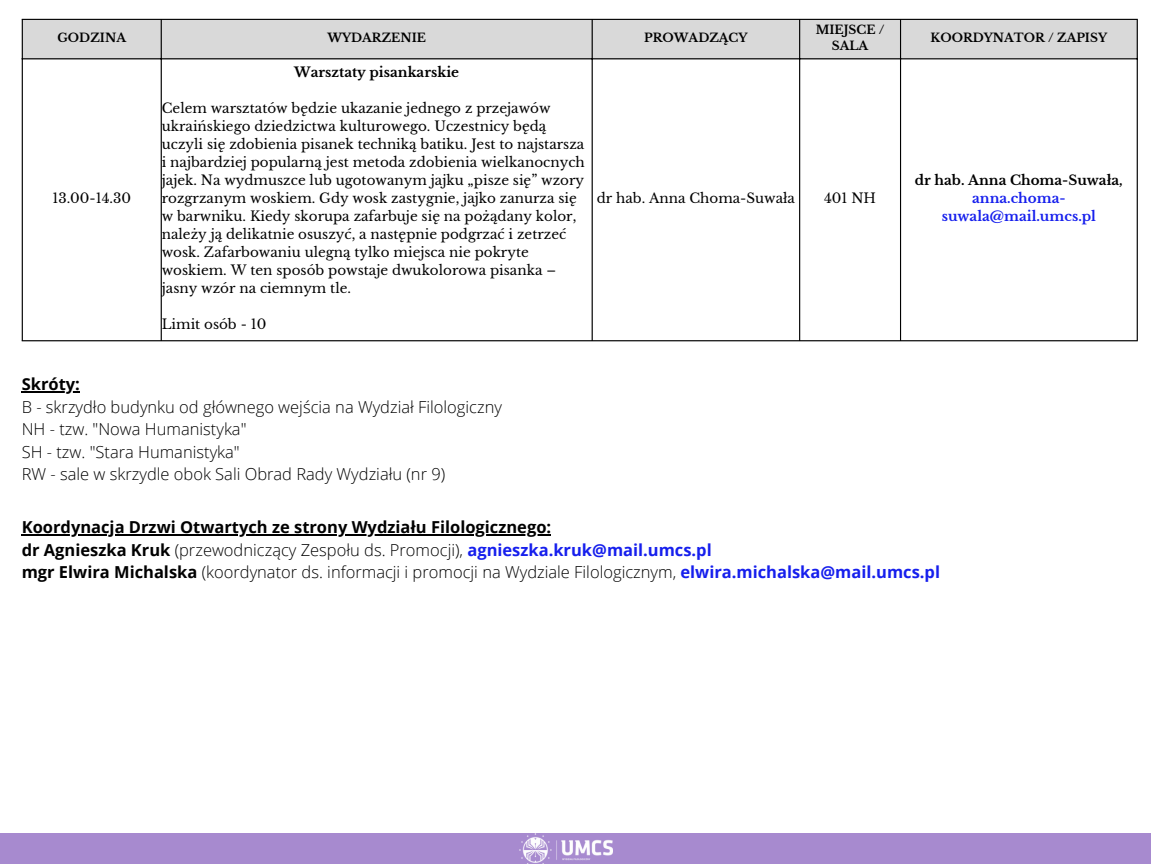
<style>
.page{position:relative;width:1152px;height:864px;background:#fff}
.page>*{position:absolute;margin:0;border:0;box-sizing:border-box;transform-origin:0 0}
.t1{font:300 16.5px/22.5px "Open Sans";color:#000}
.t2{font:700 16.5px "Open Sans";color:#000}
.t3{font:13.5px/18px "Libre Baskerville";color:#000}
.t4{font:700 13.5px "Libre Baskerville";color:#000}
.t5{font:700 13.5px/18px "Libre Baskerville";color:#161fed;text-align:center}
.t6{font:700 12px/16px "Libre Baskerville";color:#000;text-align:center}
.s1{font-weight:700}
.s2{font-weight:700;color:#161fed}
</style>
<div class="page">
<div style="left:0;top:834px;width:1150px;height:30px;background:#a78acf"></div>
<img style="left:519px;top:834px;width:94px;height:30px">
<div style="left:23px;top:20px;width:1114px;height:38px;background:#d9d9d9"></div>
<hr style="left:22px;top:20px;width:1px;height:320px;background:#000">
<hr style="left:161px;top:20px;width:1px;height:320px;background:#000">
<hr style="left:592px;top:20px;width:1px;height:320px;background:#000">
<hr style="left:799px;top:20px;width:1px;height:320px;background:#000">
<hr style="left:900px;top:20px;width:1px;height:320px;background:#000">
<hr style="left:1137px;top:20px;width:1px;height:320px;background:#000">
<hr style="left:22px;top:19px;width:1116px;height:1px;background:#000">
<hr style="left:22px;top:58px;width:1116px;height:1px;background:#000">
<hr style="left:22px;top:340px;width:1116px;height:1px;background:#000">
<hr style="left:22px;top:534px;width:529px;height:1px;background:#000">
<hr style="left:22px;top:391px;width:58px;height:1px;background:#000">
<p class="t6" style="left:57px;top:30px;width:70px">GODZINA</p>
<p class="t6" style="left:327px;top:30px;width:100px">WYDARZENIE</p>
<p class="t6" style="left:644px;top:30px;width:105px">PROWADZĄCY</p>
<p class="t6" style="left:816px;top:22px;width:70px">MIEJSCE /<br>SALA</p>
<p class="t6" style="left:931px;top:30px;width:178px">KOORDYNATOR / ZAPISY</p>
<p class="t3" style="left:52px;top:190px;width:80px">13.00-14.30</p>
<p class="t4" style="left:294px;top:64px;width:166px">Warsztaty pisankarskie</p>
<p class="t3" style="left:162px;top:100px;width:425px">Celem warsztatów będzie ukazanie jednego z przejawów ukraińskiego dziedzictwa kulturowego. Uczestnicy będą uczyli się zdobienia pisanek techniką batiku. Jest to najstarsza i najbardziej popularną jest metoda zdobienia wielkanocnych jajek. Na wydmuszce lub ugotowanym jajku „pisze się” wzory rozgrzanym woskiem. Gdy wosk zastygnie, jajko zanurza się w barwniku. Kiedy skorupa zafarbuje się na pożądany kolor, należy ją delikatnie osuszyć, a następnie podgrzać i zetrzeć wosk. Zafarbowaniu ulegną tylko miejsca nie pokryte woskiem. W ten sposób powstaje dwukolorowa pisanka – jasny wzór na ciemnym tle.</p>
<p class="t3" style="left:162px;top:316px;width:106px">Limit osób - 10</p>
<p class="t3" style="left:597px;top:190px;width:200px">dr hab. Anna Choma-Suwała</p>
<p class="t3" style="left:824px;top:190px;width:54px">401 NH</p>
<p class="t2" style="left:22px;top:372px;width:60px">Skróty:</p>
<p class="t1" style="left:22px;top:395px;width:482px">B - skrzydło budynku od głównego wejścia na Wydział Filologiczny NH - tzw. "Nowa Humanistyka"<br>SH - tzw. "Stara Humanistyka"<br>RW - sale w skrzydle obok Sali Obrad Rady Wydziału (nr 9)</p>
<p class="t4" style="left:915px;top:172px;width:209px">dr hab. Anna Choma-Suwała,</p>
<p class="t5" style="left:942px;top:190px;width:156px">anna.choma&shy;suwala@mail.umcs.pl</p>
<p class="t1" style="left:22px;top:515px;width:920px"><span class="s1">Koordynacja Drzwi Otwartych ze strony Wydziału Filologicznego:<br>dr Agnieszka Kruk</span> (przewodniczący Zespołu ds. Promocji), <span class="s2">agnieszka.kruk@mail.umcs.pl<br></span><span class="s1">mgr Elwira Michalska</span> (koordynator ds. informacji i promocji na Wydziale Filologicznym, <span class="s2">elwira.michalska@mail.umcs.pl</span></p>
</div>
